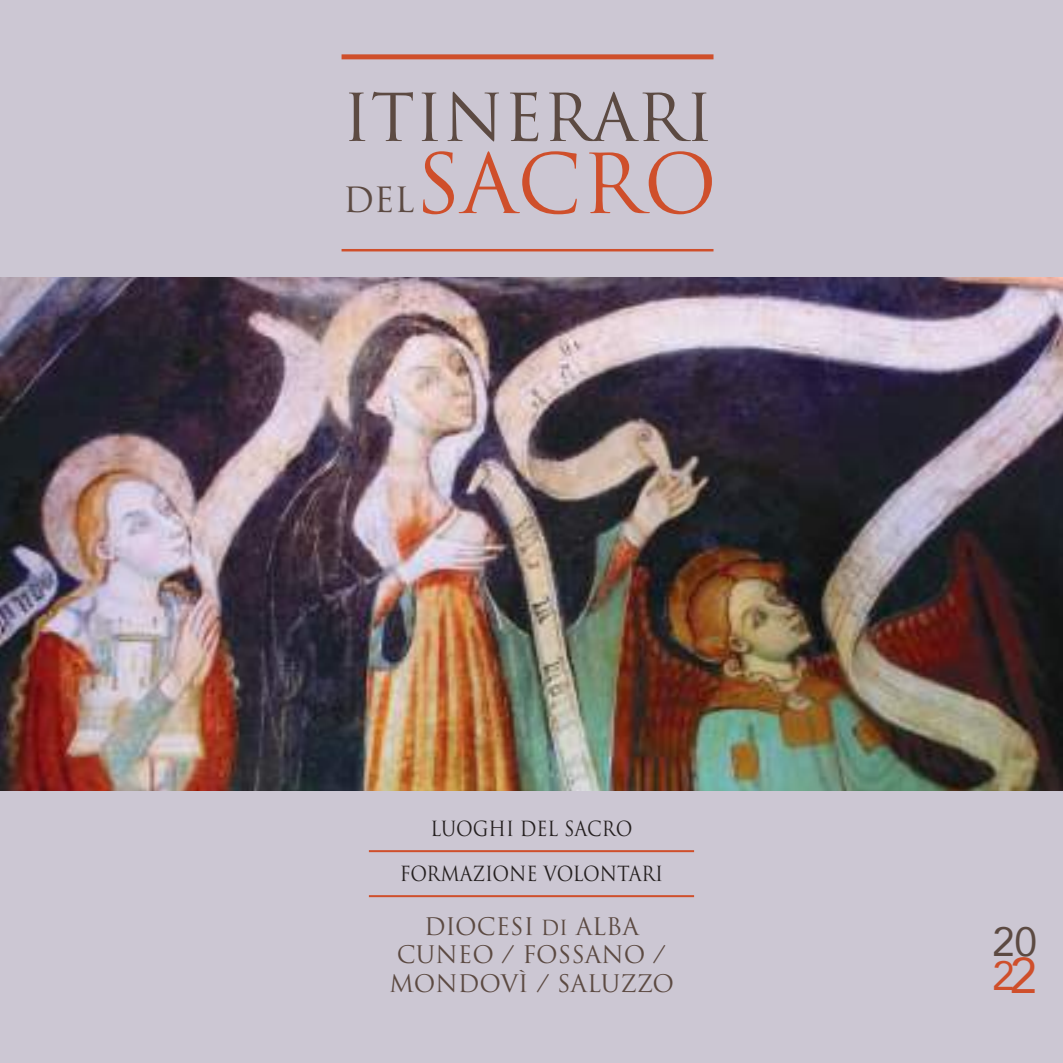
<style>
.page{position:relative;width:1063px;height:1063px;background:#ccc7d3}
.page>*{position:absolute;margin:0;border:0;box-sizing:border-box;transform-origin:0 0}
.t1{font:80.25px "Trajan";color:#cf4f2b}
.t2{font:64.25px "Trajan";color:#5c4a42}
.t3{font:40.75px/34.8px "Avenir";color:#5c4a42}
.t4{font:34px "Trajan";color:#5c4a42}
.t5{font:23.5px/28.2px "Trajan";color:#5c4a42;text-align:center}
.t6{font:20.25px "Trajan";letter-spacing:-.005em;color:#241f1f;scale:.9 1}
.s1{font-size:20.25px}
.s2{color:#cf4f2b}
.s3{font-size:50px;color:#cf4f2b}
</style>
<div class="page">
<img style="left:0;top:278px;width:1063px;height:513px">
<hr style="left:369px;top:850px;width:325px;height:2px;background:#cf4f2b">
<hr style="left:369px;top:895px;width:325px;height:2px;background:#cf4f2b">
<div style="left:342px;top:54px;width:372px;height:5px;background:#cf4f2b"></div>
<hr style="left:342px;top:249px;width:372px;height:2px;background:#cf4f2b">
<h2 class="t2" style="left:342px;top:81px;width:372px">ITINERARI</h2>
<h1 class="t1" style="left:415px;top:138px;width:304px">SACRO</h1>
<h3 class="t4" style="left:343px;top:181px;width:73px">DEL</h3>
<p class="t6" style="left:431px;top:817px;width:226px">LUOGHI DEL SACRO</p>
<p class="t6" style="left:400px;top:862px;width:294px">FORMAZIONE VOLONTARI</p>
<p class="t5" style="left:389px;top:913px;width:286px">DIOCESI <span class="s1">DI</span> ALBA<br>CUNEO / FOSSANO /<br>MONDOVÌ / SALUZZO</p>
<h3 class="t3" style="left:992px;top:925px;width:47px">20<br><span class="s2">2</span><span class="s3">2</span></h3>
</div>
